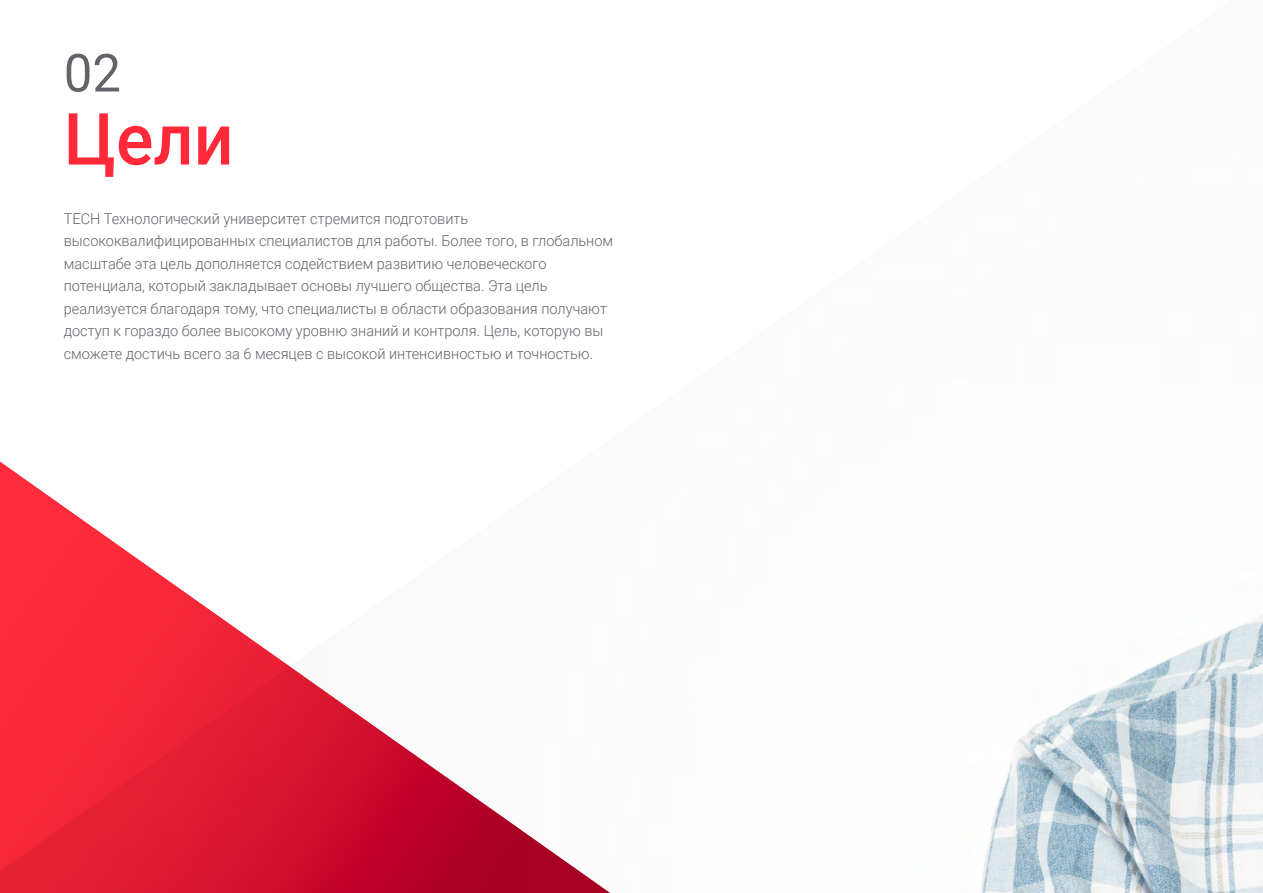
<style>
.page{position:relative;width:1263px;height:893px;background:#fff}
.page>*{position:absolute;margin:0;border:0;box-sizing:border-box;transform-origin:0 0}
.t1{font:500 72px "Roboto";color:#ff293a}
.t2{font:52.5px "Roboto";color:#61646a}
.t3{font:300 15px/22.5px "Roboto";color:#61646a}
</style>
<div class="page">
<img style="left:981px;top:616px;width:282px;height:277px">
<svg style="left:0;top:461px;width:610px;height:432px"></svg>
<h2 class="t2" style="left:64px;top:36px;width:59px">02</h2>
<h1 class="t1" style="left:64px;top:89px;width:171px">Цели</h1>
<p class="t3" style="left:64px;top:207px;width:551px">TECH Технологический университет стремится подготовить высококвалифицированных специалистов для работы. Более того, в глобальном масштабе эта цель дополняется содействием развитию человеческого потенциала, который закладывает основы лучшего общества. Эта цель реализуется благодаря тому, что специалисты в области образования получают доступ к гораздо более высокому уровню знаний и контроля. Цель, которую вы сможете достичь всего за 6 месяцев с высокой интенсивностью и точностью.</p>
</div>
